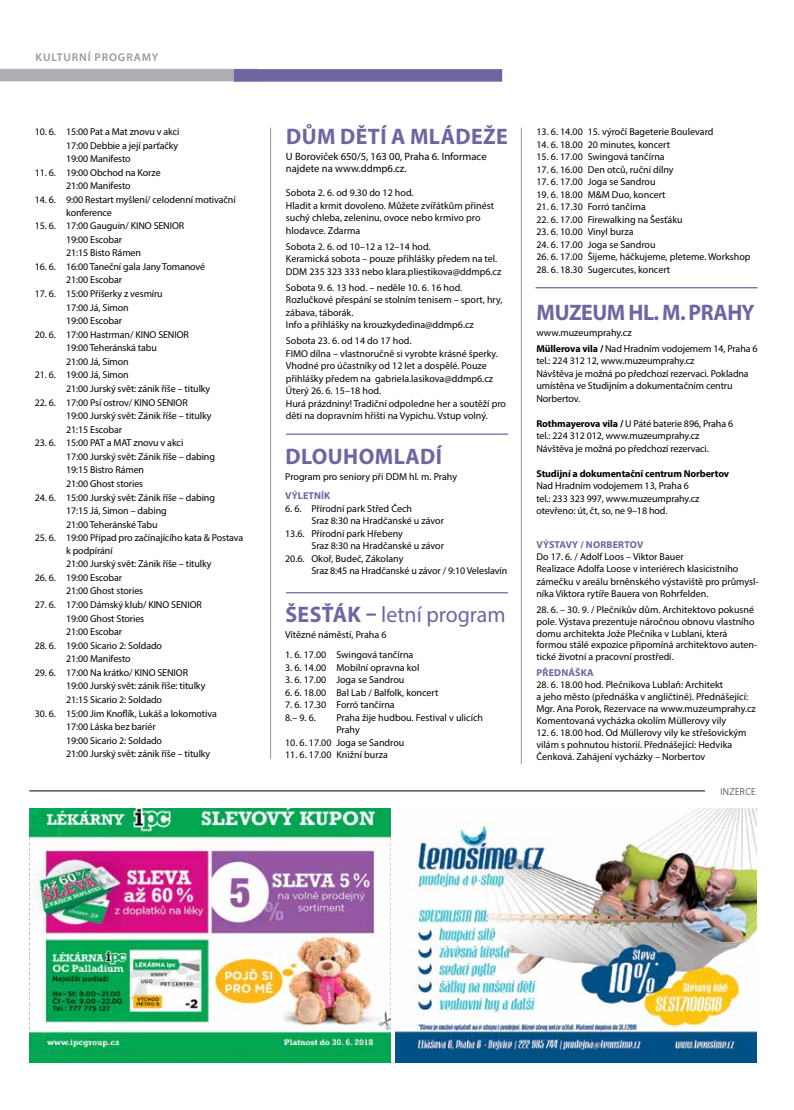
<style>
.page{position:relative;width:794px;height:1110px;background:#fff}
.page>*{position:absolute;margin:0;border:0;box-sizing:border-box;transform-origin:0 0}
.t1{font:700 22.5px "Myriad Pro";letter-spacing:.02em;color:#6f66a1}
.t2{font:22.5px "Myriad Pro";color:#6f66a1}
.t3{font:700 22.5px "Myriad Pro";letter-spacing:-.02em;color:#6f66a1}
.t4{font:600 11.25px "Myriad Pro";letter-spacing:.08em;color:#97999c}
.t5{font:10.62px/12.5px "Myriad Pro";color:#000}
.t6{font:10px/12.5px "Myriad Pro";color:#000}
.t7{font:700 10px "Myriad Pro";letter-spacing:-.01em;color:#000}
.t8{font:700 10px "Myriad Pro";letter-spacing:.02em;color:#6f66a1}
.t9{font:300 10px "Myriad Pro";letter-spacing:.04em;color:#000}
.s1{font-weight:700}
</style>
<div class="page">
<div style="left:0;top:69px;width:259px;height:12px;background:#adafb2"></div>
<div style="left:234px;top:69px;width:268px;height:13px;background:#6f66a1"></div>
<hr style="left:521px;top:128px;width:1px;height:636px;background:#97999c">
<hr style="left:270px;top:128px;width:1px;height:630px;background:#97999c">
<hr style="left:286px;top:433px;width:222px;height:1px;background:#6f66a1">
<hr style="left:535px;top:287px;width:222px;height:1px;background:#6f66a1">
<hr style="left:286px;top:592px;width:222px;height:1px;background:#6f66a1">
<img style="left:29px;top:808px;width:362px;height:253px">
<img style="left:395px;top:808px;width:362px;height:253px">
<hr style="left:29px;top:790px;width:709px;height:1px;background:#000">
<div style="left:705px;top:783px;width:54px;height:17px;background:#fff"></div>
<p class="t4" style="left:36px;top:50px;width:124px">KULTURNÍ PROGRAMY</p>
<p class="t6" style="left:66px;top:125px;width:115px;line-height:13.5px;text-indent:-31px">10. 6. 15:00 Pat a Mat znovu v akci<br>17:00 Debbie a její parťačky<br>19:00 Manifesto</p>
<p class="t6" style="left:35px;top:165px;width:127px;line-height:13.5px;text-align:center">11. 6. 19:00 Obchod na Korze<br>21:00 Manifesto</p>
<p class="t6" style="left:66px;top:193px;width:171px;text-indent:-31px">14. 6. 9:00 Restart myšlení/ celodenní motivační konference</p>
<p class="t6" style="left:66px;top:219px;width:120px;line-height:13.5px;text-indent:-31px">15. 6. 17:00 Gauguin/ KINO SENIOR<br>19:00 Escobar<br>21:15 Bisto Rámen</p>
<p class="t6" style="left:66px;top:259px;width:141px;line-height:13.5px;text-indent:-31px">16. 6. 16:00 Taneční gala Jany Tomanové<br>21:00 Escobar</p>
<p class="t6" style="left:66px;top:286px;width:98px;line-height:13.5px;text-indent:-31px">17. 6. 15:00 Příšerky z vesmíru<br>17:00 Já, Simon<br>19:00 Escobar</p>
<p class="t6" style="left:66px;top:327px;width:124px;line-height:13.5px;text-indent:-31px">20. 6. 17:00 Hastrman/ KINO SENIOR<br>19:00 Teheránská tabu<br>21:00 Já, Simon</p>
<p class="t6" style="left:66px;top:368px;width:146px;line-height:13.5px;text-indent:-31px">21. 6. 19:00 Já, Simon<br>21:00 Jurský svět: zánik říše – titulky</p>
<p class="t6" style="left:66px;top:395px;width:147px;line-height:13.5px;text-indent:-31px">22. 6. 17:00 Psí ostrov/ KINO SENIOR<br>19:00 Jurský svět: Zánik říše – titulky<br>21:15 Escobar</p>
<p class="t6" style="left:66px;top:436px;width:150px;line-height:13.5px;text-indent:-31px">23. 6. 15:00 PAT a MAT znovu v akci<br>17:00 Jurský svět: Zánik říše – dabing<br>19:15 Bistro Rámen<br>21:00 Ghost stories</p>
<p class="t6" style="left:66px;top:490px;width:150px;line-height:13.5px;text-indent:-31px">24. 6. 15:00 Jurský svět: Zánik říše – dabing<br>17:15 Já, Simon – dabing<br>21:00 Teheránské Tabu</p>
<p class="t6" style="left:66px;top:531px;width:179px;text-indent:-31px">25. 6. 19:00 Případ pro začínajícího kata &amp; Postava k podpírání</p>
<p class="t6" style="left:66px;top:557px;width:147px">21:00 Jurský svět: Zánik říše – titulky</p>
<p class="t6" style="left:66px;top:570px;width:79px;line-height:13.5px;text-indent:-31px">26. 6. 19:00 Escobar<br>21:00 Ghost stories</p>
<p class="t6" style="left:66px;top:597px;width:137px;line-height:13.5px;text-indent:-31px">27. 6. 17:00 Dámský klub/ KINO SENIOR<br>19:00 Ghost Stories<br>21:00 Escobar</p>
<p class="t6" style="left:35px;top:638px;width:129px;line-height:13.5px;text-align:center">28. 6. 19:00 Sicario 2: Soldado<br>21:00 Manifesto</p>
<p class="t6" style="left:66px;top:665px;width:141px;line-height:13.5px;text-indent:-31px">29. 6. 17:00 Na krátko/ KINO SENIOR<br>19:00 Jurský svět: zánik říše: titulky<br>21:15 Sicario 2: Soldado</p>
<p class="t6" style="left:66px;top:706px;width:152px;line-height:13.5px;text-indent:-31px">30. 6. 15:00 Jim Knoflík, Lukáš a lokomotiva<br>17:00 Láska bez bariér<br>19:00 Sicario 2: Soldado<br>21:00 Jurský svět: zánik říše – titulky</p>
<h1 class="t1" style="left:286px;top:122px;width:223px">DŮM DĚTÍ A MLÁDEŽE</h1>
<p class="t5" style="left:286px;top:150px;width:202px">U Boroviček 650/5, 163 00, Praha 6. Informace najdete na www.ddmp6.cz.</p>
<p class="t6" style="left:286px;top:186px;width:210px">Sobota 2. 6. od 9.30 do 12 hod.<br>Hladit a krmit dovoleno. Můžete zvířátkům přinést suchý chleba, zeleninu, ovoce nebo krmivo pro hlodavce. Zdarma</p>
<p class="t6" style="left:286px;top:240px;width:217px">Sobota 2. 6. od 10–12 a 12–14 hod.<br>Keramická sobota – pouze přihlášky předem na tel.<br>DDM 235 323 333 nebo klara.pliestikova@ddmp6.cz</p>
<p class="t6" style="left:286px;top:281px;width:218px">Sobota 9. 6. 13 hod. – neděle 10. 6. 16 hod.<br>Rozlučkové přespání se stolním tenisem – sport, hry, zábava, táborák.<br>Info a přihlášky na krouzkydedina@ddmp6.cz</p>
<p class="t6" style="left:286px;top:334px;width:222px">Sobota 23. 6. od 14 do 17 hod.<br>FIMO dílna – vlastnoručně si vyrobte krásné šperky.<br>Vhodné pro účastníky od 12 let a dospělé. Pouze přihlášky předem na gabriela.lasikova@ddmp6.cz Úterý 26. 6. 15–18 hod.<br>Hurá prázdniny! Tradiční odpoledne her a soutěží pro děti na dopravním hřišti na Vypichu. Vstup volný.</p>
<h1 class="t1" style="left:285px;top:441px;width:158px">DLOUHOMLADÍ</h1>
<p class="t6" style="left:285px;top:470px;width:173px">Program pro seniory při DDM hl. m. Prahy</p>
<p class="t8" style="left:285px;top:489px;width:47px">VÝLETNÍK</p>
<p class="t6" style="left:285px;top:502px;width:128px">6. 6. Přírodní park Střed Čech</p>
<p class="t6" style="left:311px;top:514px;width:134px">Sraz 8:30 na Hradčanské u závor</p>
<p class="t6" style="left:285px;top:527px;width:119px">13.6. Přírodní park Hřebeny</p>
<p class="t6" style="left:311px;top:539px;width:134px">Sraz 8:30 na Hradčanské u závor</p>
<p class="t6" style="left:285px;top:552px;width:120px">20.6. Okoř, Budeč, Zákolany</p>
<p class="t6" style="left:311px;top:564px;width:197px">Sraz 8:45 na Hradčanské u závor / 9:10 Veleslavín</p>
<h1 class="t2" style="left:285px;top:600px;width:222px"><span class="s1">ŠESŤÁK –</span> letní program</h1>
<p class="t6" style="left:285px;top:628px;width:103px">Vítězné náměstí, Praha 6</p>
<p class="t6" style="left:285px;top:648px;width:130px">1. 6. 17.00 Swingová tančírna</p>
<p class="t6" style="left:285px;top:660px;width:136px">3. 6. 14.00 Mobilní opravna kol</p>
<p class="t6" style="left:285px;top:673px;width:121px">3. 6. 17.00 Joga se Sandrou</p>
<p class="t6" style="left:285px;top:685px;width:155px">6. 6. 18.00 Bal Lab / Balfolk, koncert</p>
<p class="t6" style="left:285px;top:698px;width:111px">7. 6. 17.30 Forró tančírna<br>8.– 9. 6.</p>
<p class="t6" style="left:336px;top:710px;width:148px">Praha žije hudbou. Festival v ulicích<br>Prahy</p>
<p class="t6" style="left:285px;top:735px;width:121px">10. 6. 17.00 Joga se Sandrou</p>
<p class="t6" style="left:285px;top:748px;width:104px">11. 6. 17.00 Knižní burza</p>
<p class="t6" style="left:536px;top:125px;width:179px">13. 6. 14.00 15. výročí Bageterie Boulevard</p>
<p class="t6" style="left:536px;top:138px;width:135px">14. 6. 18.00 20 minutes, koncert</p>
<p class="t6" style="left:536px;top:150px;width:130px">15. 6. 17.00 Swingová tančírna</p>
<p class="t6" style="left:536px;top:163px;width:139px">17. 6. 16.00 Den otců, ruční dílny</p>
<p class="t6" style="left:536px;top:175px;width:121px">17. 6. 17.00 Joga se Sandrou</p>
<p class="t6" style="left:536px;top:188px;width:131px">19. 6. 18.00 M&amp;M Duo, koncert</p>
<p class="t6" style="left:536px;top:200px;width:111px">21. 6. 17.30 Forró tančírna</p>
<p class="t6" style="left:536px;top:213px;width:148px">22. 6. 17.00 Firewalking na Šesťáku</p>
<p class="t6" style="left:536px;top:225px;width:99px">23. 6. 10.00 Vinyl burza</p>
<p class="t6" style="left:536px;top:238px;width:121px">24. 6. 17.00 Joga se Sandrou</p>
<p class="t6" style="left:536px;top:250px;width:216px">26. 6. 17.00 Šijeme, háčkujeme, pleteme. Workshop</p>
<p class="t6" style="left:536px;top:263px;width:135px">28. 6. 18.30 Sugercutes, koncert</p>
<h1 class="t3" style="left:536px;top:298px;width:220px">MUZEUM HL. M. PRAHY</h1>
<p class="t6" style="left:536px;top:324px;width:223px;line-height:16px">www.muzeumprahy.cz<br><span class="s1">Müllerova vila /</span> Nad Hradním vodojemem 14, Praha 6</p>
<p class="t6" style="left:536px;top:354px;width:214px">tel.: 224 312 12, www.muzeumprahy.cz<br>Návštěva je možná po předchozí rezervaci. Pokladna umístěna ve Studijním a dokumentačním centru Norbertov.</p>
<p class="t6" style="left:536px;top:417px;width:198px"><span class="s1">Rothmayerova vila /</span> U Páté baterie 896, Praha 6 tel.: 224 312 012, www.muzeumprahy.cz<br>Návštěva je možná po předchozí rezervaci.</p>
<p class="t7" style="left:536px;top:466px;width:194px">Studijní a dokumentační centrum Norbertov</p>
<p class="t6" style="left:536px;top:479px;width:164px">Nad Hradním vodojemem 13, Praha 6 tel.: 233 323 997, www.muzeumprahy.cz otevřeno: út, čt, so, ne 9–18 hod.</p>
<p class="t8" style="left:536px;top:538px;width:108px">VÝSTAVY / NORBERTOV</p>
<p class="t6" style="left:536px;top:550px;width:224px">Do 17. 6. / Adolf Loos – Viktor Bauer<br>Realizace Adolfa Loose v interiérech klasicistního zámečku v areálu brněnského výstaviště pro průmysl&shy;níka Viktora rytíře Bauera von Rohrfelden.</p>
<p class="t6" style="left:536px;top:603px;width:222px;line-height:11.9px">28. 6. – 30. 9. / Plečnikův dům. Architektovo pokusné pole. Výstava prezentuje náročnou obnovu vlastního domu architekta Jože Plečnika v Lublani, která formou stálé expozice připomíná architektovo auten&shy;tické životní a pracovní prostředí.</p>
<p class="t8" style="left:536px;top:666px;width:59px">PŘEDNÁŠKA</p>
<p class="t6" style="left:536px;top:678px;width:221px;line-height:11.9px">28. 6. 18.00 hod. Plečnikova Lublaň: Architekt<br>a jeho město (přednáška v angličtině). Přednášející:<br>Mgr. Ana Porok, Rezervace na www.muzeumprahy.cz Komentovaná vycházka okolím Müllerovy vily</p>
<p class="t6" style="left:536px;top:726px;width:212px;line-height:11.9px">12. 6. 18.00 hod. Od Müllerovy vily ke střešovickým vilám s pohnutou historií. Přednášející: Hedvika<br>Čenková. Zahájení vycházky – Norbertov</p>
<p class="t9" style="left:720px;top:785px;width:37px">INZERCE</p>
</div>
